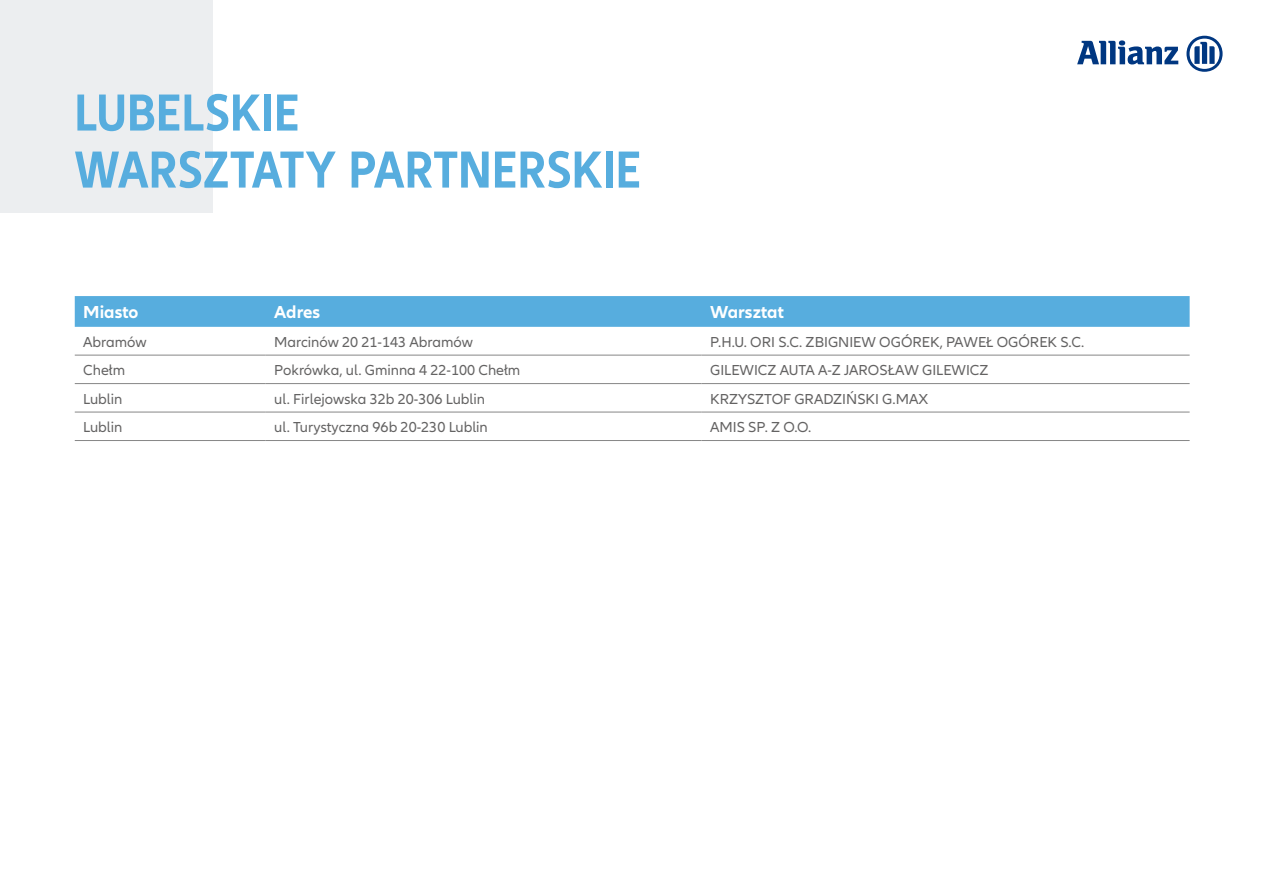
<style>
.page{position:relative;width:1263px;height:893px;background:#fff}
.page>*{position:absolute;margin:0;border:0;box-sizing:border-box;transform-origin:0 0}
.t1{font:700 condensed 54px/57px "Allianz Neo";color:#57adde}
.t2{font:700 18px "Allianz Neo";color:#fff}
.t3{font:15px "Allianz Neo";color:#646363}
</style>
<div class="page">
<div style="left:0;top:0;width:213px;height:213px;background:#eceef0"></div>
<svg style="left:1077px;top:40px;width:101px;height:24px"></svg>
<svg style="left:1186px;top:36px;width:36px;height:36px"></svg>
<div style="left:75px;top:296px;width:1114px;height:31px;background:#57adde"></div>
<hr style="left:75px;top:355px;width:191px;height:1px;background:#878787">
<hr style="left:266px;top:355px;width:436px;height:1px;background:#878787">
<hr style="left:702px;top:355px;width:487px;height:1px;background:#878787">
<hr style="left:75px;top:383px;width:191px;height:1px;background:#878787">
<hr style="left:266px;top:383px;width:436px;height:1px;background:#878787">
<hr style="left:702px;top:383px;width:487px;height:1px;background:#878787">
<hr style="left:75px;top:412px;width:191px;height:1px;background:#878787">
<hr style="left:266px;top:412px;width:436px;height:1px;background:#878787">
<hr style="left:702px;top:412px;width:487px;height:1px;background:#878787">
<hr style="left:75px;top:440px;width:191px;height:1px;background:#878787">
<hr style="left:266px;top:440px;width:436px;height:1px;background:#878787">
<hr style="left:702px;top:440px;width:487px;height:1px;background:#878787">
<h1 class="t1" style="left:74px;top:85px;width:568px">LUBELSKIE<br>WARSZTATY PARTNERSKIE</h1>
<p class="t2" style="left:83px;top:302px;width:57px">Miasto</p>
<p class="t2" style="left:274px;top:302px;width:48px">Adres</p>
<p class="t2" style="left:710px;top:302px;width:75px">Warsztat</p>
<p class="t3" style="left:83px;top:333px;width:65px">Abramów</p>
<p class="t3" style="left:274px;top:333px;width:200px">Marcinów 20 21-143 Abramów</p>
<p class="t3" style="left:710px;top:333px;width:376px">P.H.U. ORI S.C. ZBIGNIEW OGÓREK, PAWEŁ OGÓREK S.C.</p>
<p class="t3" style="left:83px;top:362px;width:43px">Chełm</p>
<p class="t3" style="left:274px;top:362px;width:248px">Pokrówka, ul. Gminna 4 22-100 Chełm</p>
<p class="t3" style="left:710px;top:362px;width:280px">GILEWICZ AUTA A-Z JAROSŁAW GILEWICZ</p>
<p class="t3" style="left:83px;top:390px;width:41px">Lublin</p>
<p class="t3" style="left:274px;top:390px;width:212px">ul. Firlejowska 32b 20-306 Lublin</p>
<p class="t3" style="left:710px;top:390px;width:220px">KRZYSZTOF GRADZIŃSKI G.MAX</p>
<p class="t3" style="left:83px;top:418px;width:41px">Lublin</p>
<p class="t3" style="left:274px;top:418px;width:215px">ul. Turystyczna 96b 20-230 Lublin</p>
<p class="t3" style="left:710px;top:418px;width:103px">AMIS SP. Z O.O.</p>
</div>
